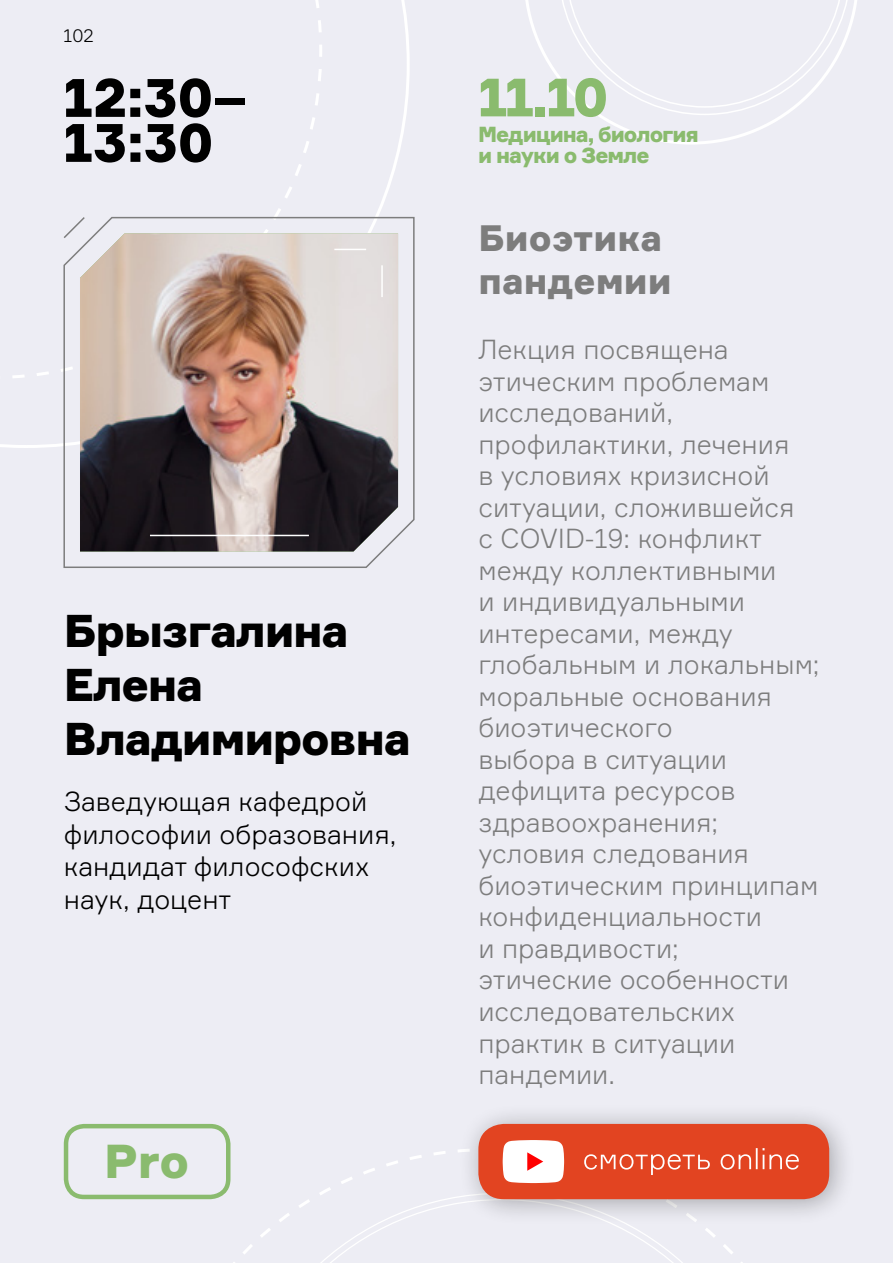
<style>
.page{position:relative;width:893px;height:1263px;background:#ededf4}
.page>*{position:absolute;margin:0;border:0;box-sizing:border-box;transform-origin:0 0}
.t1{font:900 54px/45px "Formular";color:#000}
.t2{font:900 53.85px "Formular";color:#8abb6e}
.t3{font:900 46.65px "Formular";color:#8abb6e}
.t4{font:900 45px/54px "Formular";letter-spacing:-.03em;color:#000}
.t5{font:900 36px/43.2px "Formular";color:#7d7d7d}
.t6{font:300 27px/31.5px "Formular";color:#7d7d7d}
.t7{font:300 27px/32.4px "Formular";color:#000}
.t8{font:900 21.3px/21.3px "Formular";letter-spacing:-.05em;color:#8abb6e}
.t9{font:300 18px "Formular";color:#000}
</style>
<div class="page">
<svg style="left:0;top:0;width:410px;height:448px"></svg>
<svg style="left:525px;top:0;width:332px;height:144px"></svg>
<div style="left:64px;top:1124px;width:166px;height:75px;border:4px solid #8abb6e;border-radius:18px"></div>
<div style="left:458px;top:1103px;width:399px;height:123px;background:#000;opacity:.3"></div>
<div style="left:478px;top:1124px;width:351px;height:75px;background:#e24421;border-radius:26px"></div>
<svg style="left:145px;top:1140px;width:685px;height:123px"></svg>
<svg style="left:63px;top:215px;width:352px;height:353px"></svg>
<img style="left:80px;top:233px;width:318px;height:318px">
<hr style="left:150px;top:535px;width:159px;height:1px;background:#fff">
<hr style="left:334px;top:249px;width:32px;height:1px;background:#fff">
<hr style="left:381px;top:265px;width:2px;height:32px;background:#fff">
<svg style="left:62px;top:215px;width:24px;height:25px"></svg>
<p class="t9" style="left:63px;top:24px;width:32px">102</p>
<h1 class="t1" style="left:63px;top:74px;width:185px">12:30–<br>13:30</h1>
<h3 class="t4" style="left:64px;top:603px;width:349px">Брызгалина<br>Елена<br>Владимировна</h3>
<p class="t7" style="left:64px;top:785px;width:334px">Заведующая кафедрой философии образования, кандидат философских наук, доцент</p>
<h3 class="t3" style="left:104px;top:1132px;width:87px">Pro</h3>
<h2 class="t2" style="left:478px;top:63px;width:132px">11.10</h2>
<p class="t8" style="left:478px;top:123px;width:222px">Медицина, биология и науки о Земле</p>
<h3 class="t5" style="left:478px;top:216px;width:195px">Биоэтика пандемии</h3>
<p class="t6" style="left:478px;top:333px;width:343px">Лекция посвящена этическим проблемам исследований, профилактики, лечения<br>в условиях кризисной ситуации, сложившейся<br>с COVID-19: конфликт между коллективными<br>и индивидуальными интересами, между глобальным и локальным; моральные основания биоэтического<br>выбора в ситуации дефицита ресурсов здравоохранения; условия следования биоэтическим принципам конфиденциальности<br>и правдивости;<br>этические особенности исследовательских практик в ситуации пандемии.</p>
</div>
